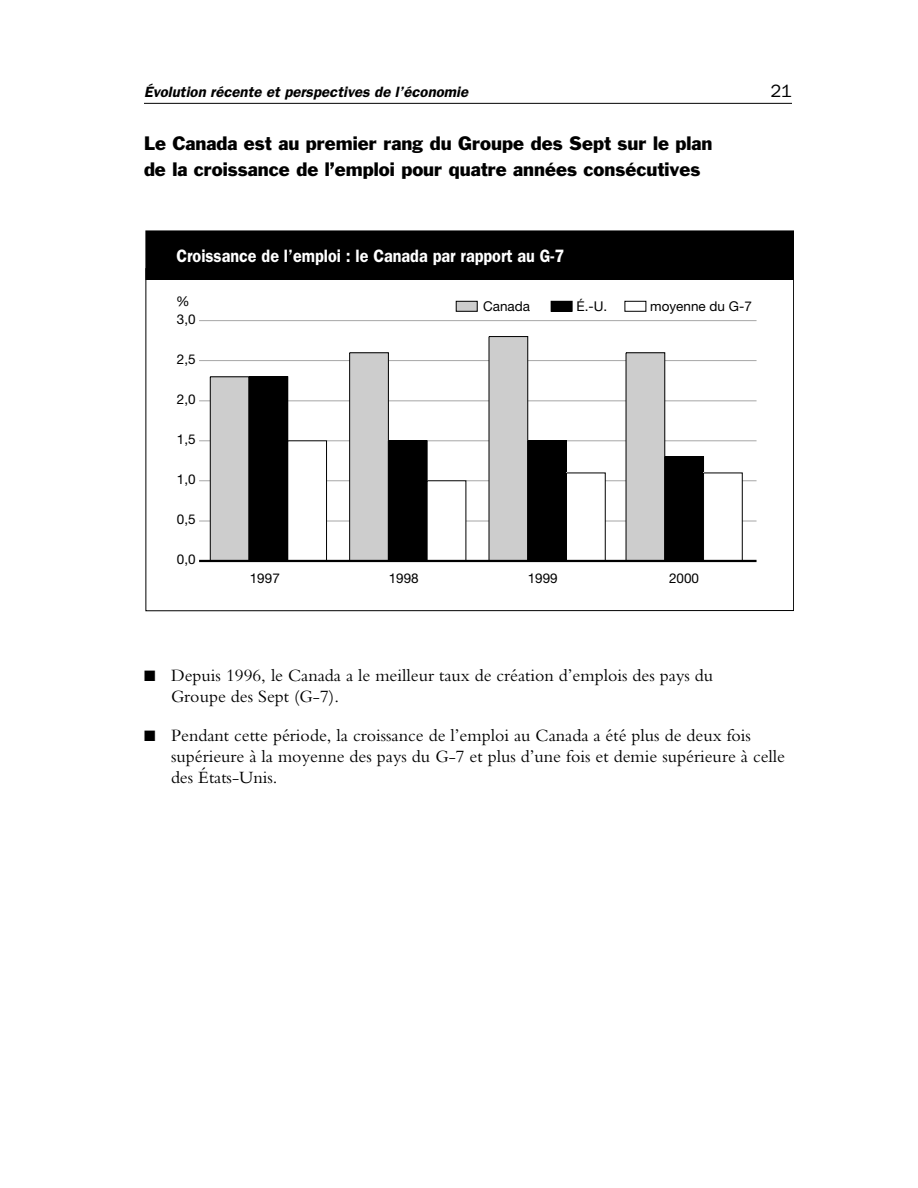
<style>
.page{position:relative;width:918px;height:1188px;background:#fff}
.page>*{position:absolute;margin:0;border:0;box-sizing:border-box;transform-origin:0 0}
.t1{font:18px/21px "Bembo";color:#000}
.t2{font:18px/25.5px "Franklin Gothic";color:#000}
.t3{font:600 18px "Franklin Gothic";color:#fff;scale:.9 1}
.t4{font:18px "Franklin Gothic";color:#000}
.t5{font:italic 600 15px "Franklin Gothic";color:#000}
.t6{font:13.5px "Helvetica Neue";color:#000}
</style>
<div class="page">
<hr style="left:144px;top:103px;width:648px;height:1px;background:#000">
<svg style="left:146px;top:280px;width:648px;height:331px"></svg>
<div style="left:146px;top:231px;width:648px;height:48px;background:#000"></div>
<div style="left:146px;top:231px;width:648px;height:49px;border:1px solid #000"></div>
<div style="left:456px;top:301px;width:21px;height:10px;background:#cdcdcd"></div>
<div style="left:456px;top:301px;width:22px;height:11px;border:1px solid #000"></div>
<div style="left:551px;top:301px;width:21px;height:10px;background:#000"></div>
<div style="left:551px;top:301px;width:22px;height:11px;border:1px solid #000"></div>
<div style="left:625px;top:301px;width:21px;height:10px;background:#fff"></div>
<div style="left:624px;top:301px;width:22px;height:11px;border:1px solid #000"></div>
<hr style="left:199px;top:521px;width:558px;height:1px;background:#a6a6a6">
<hr style="left:199px;top:480px;width:558px;height:1px;background:#a6a6a6">
<hr style="left:199px;top:440px;width:558px;height:1px;background:#a6a6a6">
<hr style="left:199px;top:400px;width:558px;height:1px;background:#a6a6a6">
<hr style="left:199px;top:360px;width:558px;height:1px;background:#a6a6a6">
<hr style="left:199px;top:320px;width:558px;height:1px;background:#a6a6a6">
<div style="left:210px;top:377px;width:39px;height:184px;background:#cdcdcd"></div>
<div style="left:210px;top:376px;width:40px;height:185px;border:1px solid #000"></div>
<div style="left:350px;top:353px;width:38px;height:208px;background:#cdcdcd"></div>
<div style="left:349px;top:352px;width:40px;height:209px;border:1px solid #000"></div>
<div style="left:489px;top:337px;width:39px;height:224px;background:#cdcdcd"></div>
<div style="left:489px;top:336px;width:39px;height:225px;border:1px solid #000"></div>
<div style="left:249px;top:377px;width:39px;height:184px;background:#000"></div>
<div style="left:388px;top:441px;width:39px;height:120px;background:#000"></div>
<div style="left:388px;top:440px;width:40px;height:121px;border:1px solid #000"></div>
<div style="left:528px;top:441px;width:39px;height:120px;background:#000"></div>
<div style="left:527px;top:440px;width:40px;height:121px;border:1px solid #000"></div>
<div style="left:288px;top:441px;width:39px;height:120px;background:#fff"></div>
<div style="left:287px;top:440px;width:40px;height:121px;border:1px solid #000"></div>
<div style="left:427px;top:481px;width:39px;height:80px;background:#fff"></div>
<div style="left:567px;top:473px;width:38px;height:88px;background:#fff"></div>
<div style="left:566px;top:472px;width:40px;height:89px;border:1px solid #000"></div>
<div style="left:626px;top:353px;width:39px;height:208px;background:#cdcdcd"></div>
<div style="left:626px;top:352px;width:39px;height:209px;border:1px solid #000"></div>
<div style="left:665px;top:457px;width:39px;height:104px;background:#000"></div>
<div style="left:664px;top:456px;width:40px;height:105px;border:1px solid #000"></div>
<div style="left:704px;top:473px;width:38px;height:88px;background:#fff"></div>
<div style="left:703px;top:472px;width:40px;height:89px;border:1px solid #000"></div>
<hr style="left:199px;top:560px;width:558px;height:2px;background:#000">
<p class="t5" style="left:144px;top:87px;width:326px">Évolution récente et perspectives de l’économie</p>
<p class="t4" style="left:770px;top:85px;width:23px">21</p>
<p class="t2" style="left:144px;top:132px;width:570px">Le Canada est au premier rang du Groupe des Sept sur le plan de la croissance de l’emploi pour quatre années consécutives</p>
<p class="t3" style="left:176px;top:250px;width:432px">Croissance de l’emploi : le Canada par rapport au G-7</p>
<p class="t6" style="left:483px;top:302px;width:49px">Canada</p>
<p class="t6" style="left:577px;top:302px;width:32px">É.-U.</p>
<p class="t6" style="left:650px;top:302px;width:103px">moyenne du G-7</p>
<p class="t6" style="left:176px;top:296px;width:15px">%</p>
<p class="t6" style="left:177px;top:314px;width:20px">3,0</p>
<p class="t6" style="left:177px;top:354px;width:20px">2,5</p>
<p class="t6" style="left:177px;top:394px;width:20px">2,0</p>
<p class="t6" style="left:177px;top:434px;width:20px">1,5</p>
<p class="t6" style="left:177px;top:474px;width:20px">1,0</p>
<p class="t6" style="left:177px;top:515px;width:20px">0,5</p>
<p class="t6" style="left:177px;top:555px;width:20px">0,0</p>
<p class="t6" style="left:250px;top:573px;width:32px">1997</p>
<p class="t6" style="left:389px;top:573px;width:32px">1998</p>
<p class="t6" style="left:528px;top:573px;width:32px">1999</p>
<p class="t6" style="left:669px;top:573px;width:32px">2000</p>
<p class="t1" style="left:171px;top:667px;width:544px;text-indent:-27px">■ Depuis 1996, le Canada a le meilleur taux de création d’emplois des pays du<br>Groupe des Sept (G-7).</p>
<p class="t1" style="left:171px;top:727px;width:616px;text-indent:-27px">■ Pendant cette période, la croissance de l’emploi au Canada a été plus de deux fois supérieure à la moyenne des pays du G-7 et plus d’une fois et demie supérieure à celle des États-Unis.</p>
</div>
